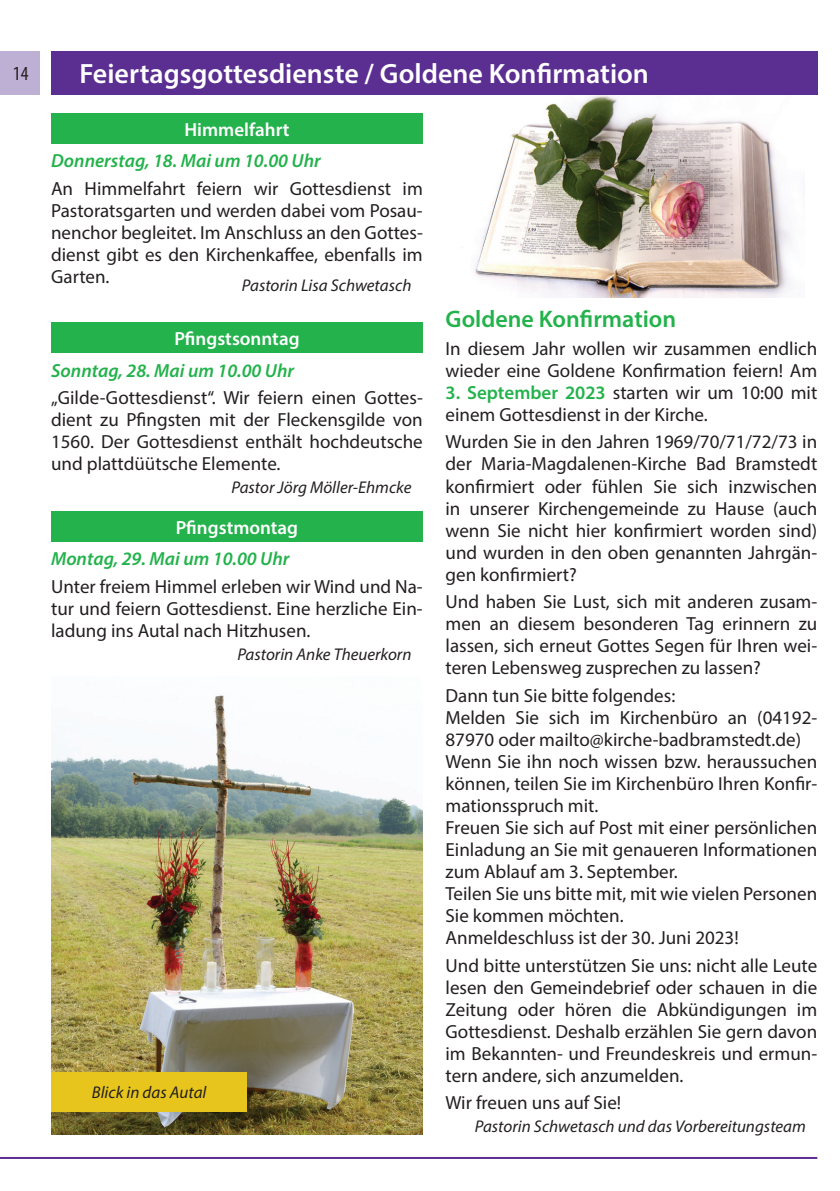
<style>
.page{position:relative;width:840px;height:1191px;background:#fff}
.page>*{position:absolute;margin:0;border:0;box-sizing:border-box;transform-origin:0 0}
.t1{font:600 28px "Myriad Pro";color:#fff}
.t2{font:600 24px "Myriad Pro";color:#23b24b}
.t3{font:condensed 20px "Myriad Pro";color:#231f20}
.t4{font:19px/22px "Myriad Pro";color:#231f20;text-align:justify}
.t5{font:italic 600 19px "Myriad Pro";color:#23b24b}
.t6{font:600 19px "Myriad Pro";color:#fff}
.t7{font:italic 17px "Myriad Pro";color:#231f20}
.s1{font-weight:600;color:#23b24b}
</style>
<div class="page">
<div style="left:0;top:51px;width:40px;height:43px;background:#beafd4"></div>
<hr style="left:0;top:1157px;width:816px;height:2px;background:#5b2e91">
<img style="left:51px;top:695px;width:371px;height:439px">
<div style="left:51px;top:323px;width:371px;height:30px;background:#23b24b"></div>
<div style="left:51px;top:511px;width:371px;height:30px;background:#23b24b"></div>
<div style="left:51px;top:113px;width:371px;height:31px;background:#23b24b"></div>
<img style="left:458px;top:94px;width:346px;height:204px">
<div style="left:51px;top:51px;width:765px;height:43px;background:#5b2e91"></div>
<div style="left:51px;top:1071px;width:196px;height:40px;background:#e8c51d"></div>
<p class="t3" style="left:13px;top:62px;width:17px">14</p>
<h1 class="t1" style="left:79px;top:56px;width:570px">Feiertagsgottesdienste / Goldene Konfirmation</h1>
<p class="t6" style="left:184px;top:117px;width:107px">Himmelfahrt</p>
<p class="t5" style="left:51px;top:149px;width:271px">Donnerstag, 18. Mai um 10.00 Uhr</p>
<p class="t4" style="left:51px;top:177px;width:373px">An Himmelfahrt feiern wir Gottesdienst im Pastoratsgarten und werden dabei vom Posau&shy;nenchor begleitet. Im Anschluss an den Gottes&shy;dienst gibt es den Kirchenkaffee, ebenfalls im Garten.</p>
<p class="t7" style="left:242px;top:275px;width:171px">Pastorin Lisa Schwetasch</p>
<p class="t6" style="left:174px;top:326px;width:127px">Pfingstsonntag</p>
<p class="t5" style="left:51px;top:358px;width:244px">Sonntag, 28. Mai um 10.00 Uhr</p>
<p class="t4" style="left:51px;top:387px;width:373px">„Gilde-Gottesdienst“. Wir feiern einen Gottes&shy;dient zu Pfingsten mit der Fleckensgilde von 1560. Der Gottesdienst enthält hochdeutsche und plattdüütsche Elemente.</p>
<p class="t7" style="left:231px;top:477px;width:181px">Pastor Jörg Möller-Ehmcke</p>
<p class="t6" style="left:175px;top:515px;width:124px">Pfingstmontag</p>
<p class="t5" style="left:51px;top:547px;width:240px">Montag, 29. Mai um 10.00 Uhr</p>
<p class="t4" style="left:51px;top:575px;width:373px">Unter freiem Himmel erleben wir Wind und Na&shy;tur und feiern Gottesdienst. Eine herzliche Ein&shy;ladung ins Autal nach Hitzhusen.</p>
<p class="t7" style="left:237px;top:643px;width:175px">Pastorin Anke Theuerkorn</p>
<p class="t7" style="left:92px;top:1082px;width:116px">Blick in das Autal</p>
<p class="t2" style="left:445px;top:304px;width:232px">Goldene Konfirmation</p>
<p class="t4" style="left:445px;top:337px;width:373px">In diesem Jahr wollen wir zusammen endlich wieder eine Goldene Konfirmation feiern! Am</p>
<p class="t4" style="left:445px;top:381px;width:373px"><span class="s1">3. September 2023</span> starten wir um 10:00 mit einem Gottesdienst in der Kirche.</p>
<p class="t4" style="left:445px;top:431px;width:373px">Wurden Sie in den Jahren 1969/70/71/72/73 in der Maria-Magdalenen-Kirche Bad Bramstedt konfirmiert oder fühlen Sie sich inzwischen in unserer Kirchengemeinde zu Hause (auch wenn Sie nicht hier konfirmiert worden sind) und wurden in den oben genannten Jahrgän&shy;gen konfirmiert?</p>
<p class="t4" style="left:445px;top:590px;width:373px">Und haben Sie Lust, sich mit anderen zusam&shy;men an diesem besonderen Tag erinnern zu lassen, sich erneut Gottes Segen für Ihren wei&shy;teren Lebensweg zusprechen zu lassen?</p>
<p class="t4" style="left:445px;top:684px;width:373px;text-align:left">Dann tun Sie bitte folgendes:<br>Melden Sie sich im Kirchenbüro an (04192- 87970 oder mailto@kirche-badbramstedt.de)<br>Wenn Sie ihn noch wissen bzw. heraussuchen können, teilen Sie im Kirchenbüro Ihren Konfir&shy;mationsspruch mit.<br>Freuen Sie sich auf Post mit einer persönlichen Einladung an Sie mit genaueren Informationen zum Ablauf am 3. September.<br>Teilen Sie uns bitte mit, mit wie vielen Personen Sie kommen möchten.<br>Anmeldeschluss ist der 30. Juni 2023!</p>
<p class="t4" style="left:445px;top:954px;width:373px">Und bitte unterstützen Sie uns: nicht alle Leute lesen den Gemeindebrief oder schauen in die Zeitung oder hören die Abkündigungen im Gottesdienst. Deshalb erzählen Sie gern davon im Bekannten- und Freundeskreis und ermun&shy;tern andere, sich anzumelden.</p>
<p class="t4" style="left:445px;top:1091px;width:177px">Wir freuen uns auf Sie!</p>
<p class="t7" style="left:474px;top:1115px;width:332px">Pastorin Schwetasch und das Vorbereitungsteam</p>
</div>
